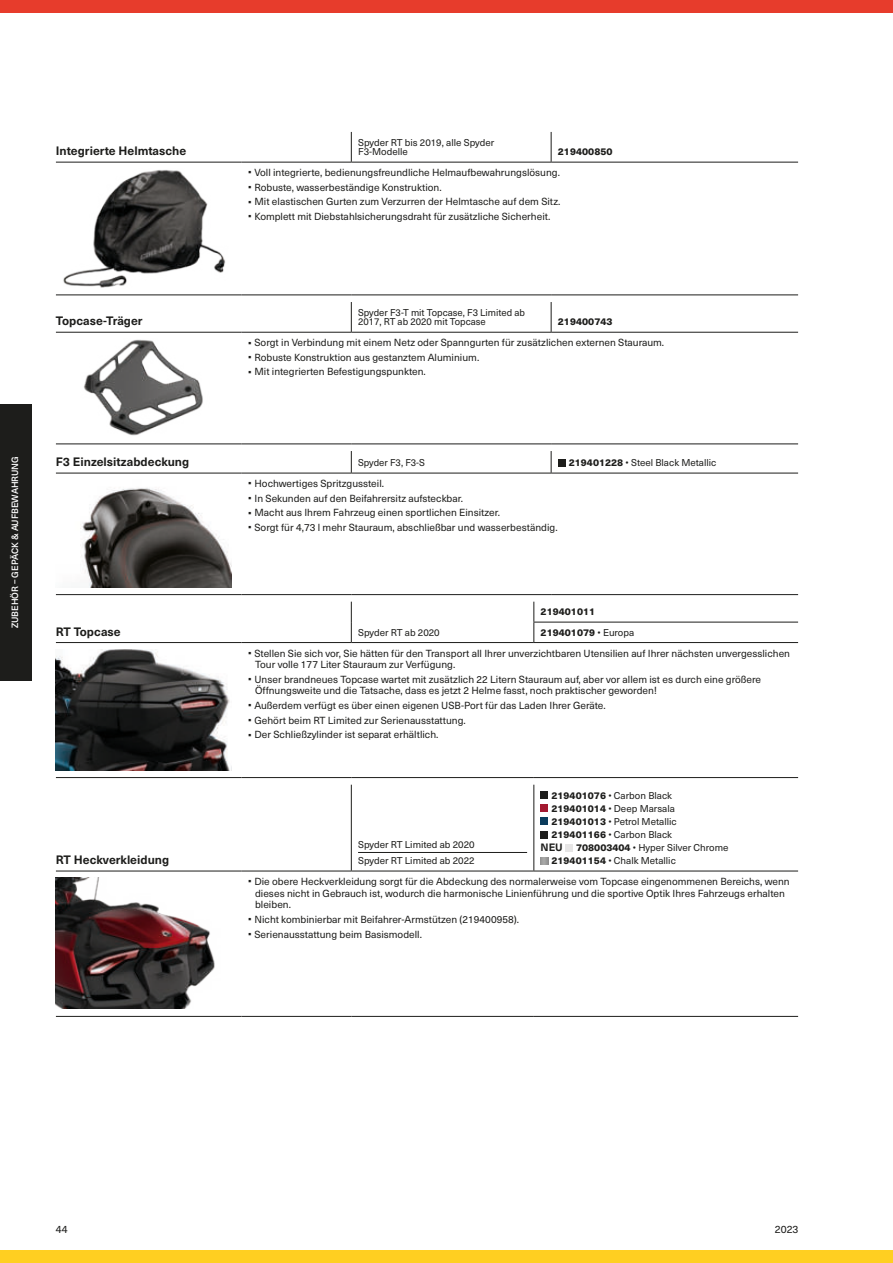
<style>
.page{position:relative;width:893px;height:1263px;background:#fff}
.page>*{position:absolute;margin:0;border:0;box-sizing:border-box;transform-origin:0 0}
.t1{font:700 12px "Neue Haas Unica W1 G";color:#1d1d1b}
.t2{font:10.5px "Neue Haas Unica W1 G";color:#1d1d1b}
.t3{font:700 10.5px "Neue Haas Unica W1 G";color:#1d1d1b}
.t4{font:10.2px/14.7px "Neue Haas Unica W1 G";color:#1d1d1b}
.t5{font:9.75px/13.2px "Neue Haas Unica W1 G";color:#1d1d1b}
.t6{font:800 9.75px/20.4px "Neue Haas Unica W1 G";color:#1d1d1b}
.t7{font:500 9px "Neue Haas Unica W1 G";color:#fff}
.s1{font-weight:800;font-size:12.75px}
.s2{font-weight:800}
.s3{font-weight:400}
</style>
<div class="page">
<div style="left:0;top:404px;width:32px;height:276px;background:#1d1d1b"></div>
<hr style="left:351px;top:132px;width:1px;height:30px;background:#1d1d1b">
<hr style="left:351px;top:162px;width:200px;height:1px;background:#1d1d1b">
<hr style="left:551px;top:162px;width:247px;height:1px;background:#1d1d1b">
<hr style="left:56px;top:162px;width:186px;height:1px;background:#1d1d1b">
<hr style="left:242px;top:162px;width:109px;height:1px;background:#1d1d1b">
<hr style="left:56px;top:294px;width:186px;height:1px;background:#1d1d1b">
<hr style="left:551px;top:132px;width:1px;height:30px;background:#1d1d1b">
<hr style="left:242px;top:294px;width:109px;height:1px;background:#1d1d1b">
<hr style="left:351px;top:294px;width:200px;height:1px;background:#1d1d1b">
<hr style="left:551px;top:294px;width:247px;height:1px;background:#1d1d1b">
<img style="left:63px;top:170px;width:163px;height:118px">
<hr style="left:351px;top:302px;width:1px;height:30px;background:#1d1d1b">
<hr style="left:351px;top:332px;width:200px;height:1px;background:#1d1d1b">
<hr style="left:551px;top:332px;width:247px;height:1px;background:#1d1d1b">
<hr style="left:56px;top:332px;width:186px;height:1px;background:#1d1d1b">
<hr style="left:242px;top:332px;width:109px;height:1px;background:#1d1d1b">
<hr style="left:56px;top:443px;width:186px;height:1px;background:#1d1d1b">
<hr style="left:551px;top:302px;width:1px;height:30px;background:#1d1d1b">
<hr style="left:242px;top:443px;width:109px;height:1px;background:#1d1d1b">
<hr style="left:351px;top:443px;width:200px;height:1px;background:#1d1d1b">
<hr style="left:551px;top:443px;width:247px;height:1px;background:#1d1d1b">
<img style="left:84px;top:339px;width:119px;height:97px">
<hr style="left:351px;top:785px;width:1px;height:86px;background:#1d1d1b">
<hr style="left:351px;top:871px;width:183px;height:1px;background:#1d1d1b">
<hr style="left:534px;top:871px;width:264px;height:1px;background:#1d1d1b">
<hr style="left:56px;top:871px;width:186px;height:1px;background:#1d1d1b">
<hr style="left:242px;top:871px;width:109px;height:1px;background:#1d1d1b">
<hr style="left:56px;top:1016px;width:186px;height:1px;background:#1d1d1b">
<hr style="left:533px;top:785px;width:1px;height:86px;background:#1d1d1b">
<hr style="left:242px;top:1016px;width:109px;height:1px;background:#1d1d1b">
<hr style="left:351px;top:1016px;width:183px;height:1px;background:#1d1d1b">
<hr style="left:534px;top:1016px;width:264px;height:1px;background:#1d1d1b">
<hr style="left:358px;top:852px;width:169px;height:1px;background:#1d1d1b">
<div style="left:541px;top:791px;width:7px;height:8px;background:#1d1d1b"></div>
<div style="left:541px;top:804px;width:7px;height:8px;background:#a31930"></div>
<div style="left:541px;top:818px;width:7px;height:7px;background:#0b3c5c"></div>
<div style="left:541px;top:831px;width:7px;height:7px;background:#1d1d1b"></div>
<div style="left:565px;top:844px;width:8px;height:7px;background:#e6e5e5"></div>
<div style="left:541px;top:857px;width:7px;height:8px;background:#a2a2a1"></div>
<img style="left:56px;top:878px;width:159px;height:130px">
<svg style="left:351px;top:602px;width:1px;height:40px"></svg>
<hr style="left:351px;top:642px;width:183px;height:1px;background:#1d1d1b">
<hr style="left:534px;top:642px;width:264px;height:1px;background:#1d1d1b">
<hr style="left:56px;top:642px;width:186px;height:1px;background:#1d1d1b">
<hr style="left:242px;top:642px;width:109px;height:1px;background:#1d1d1b">
<hr style="left:533px;top:622px;width:265px;height:1px;background:#1d1d1b">
<hr style="left:56px;top:777px;width:186px;height:1px;background:#1d1d1b">
<svg style="left:533px;top:602px;width:1px;height:40px"></svg>
<hr style="left:242px;top:777px;width:109px;height:1px;background:#1d1d1b">
<hr style="left:351px;top:777px;width:183px;height:1px;background:#1d1d1b">
<hr style="left:534px;top:777px;width:264px;height:1px;background:#1d1d1b">
<img style="left:56px;top:649px;width:174px;height:122px">
<svg style="left:351px;top:451px;width:1px;height:22px"></svg>
<hr style="left:351px;top:473px;width:200px;height:1px;background:#1d1d1b">
<hr style="left:551px;top:473px;width:247px;height:1px;background:#1d1d1b">
<hr style="left:56px;top:473px;width:186px;height:1px;background:#1d1d1b">
<hr style="left:242px;top:473px;width:109px;height:1px;background:#1d1d1b">
<hr style="left:56px;top:594px;width:186px;height:1px;background:#1d1d1b">
<svg style="left:551px;top:451px;width:1px;height:22px"></svg>
<hr style="left:242px;top:594px;width:109px;height:1px;background:#1d1d1b">
<hr style="left:351px;top:594px;width:200px;height:1px;background:#1d1d1b">
<hr style="left:551px;top:594px;width:247px;height:1px;background:#1d1d1b">
<div style="left:558px;top:459px;width:7px;height:8px;background:#1d1d1b"></div>
<img style="left:80px;top:488px;width:151px;height:100px">
<div style="left:0;top:1250px;width:893px;height:13px;background:#ffcf21"></div>
<div style="left:0;top:0;width:893px;height:13px;background:#e73c2c"></div>
<p class="t7" style="left:10px;top:628px;width:174px;rotate:-90deg">ZUBEHÖR – GEPÄCK &amp; AUFBEWAHRUNG</p>
<p class="t1" style="left:56px;top:145px;width:132px">Integrierte Helmtasche</p>
<p class="t5" style="left:358px;top:137px;width:138px;line-height:9.8px">Spyder RT bis 2019, alle Spyder<br>F3-Modelle</p>
<p class="t6" style="left:558px;top:142px;width:56px">219400850</p>
<p class="t4" style="left:248px;top:165px;width:314px"><span class="s1">·</span> Voll integrierte, bedienungsfreundliche Helmaufbewahrungslösung. <span class="s1">·</span> Robuste, wasserbeständige Konstruktion.<br><span class="s1">·</span> Mit elastischen Gurten zum Verzurren der Helmtasche auf dem Sitz. <span class="s1">·</span> Komplett mit Diebstahlsicherungsdraht für zusätzliche Sicherheit.</p>
<p class="t1" style="left:56px;top:315px;width:88px">Topcase-Träger</p>
<p class="t5" style="left:358px;top:307px;width:168px;line-height:9.8px">Spyder F3-T mit Topcase, F3 Limited ab<br>2017, RT ab 2020 mit Topcase</p>
<p class="t6" style="left:558px;top:312px;width:56px">219400743</p>
<p class="t4" style="left:248px;top:335px;width:417px"><span class="s1">·</span> Sorgt in Verbindung mit einem Netz oder Spanngurten für zusätzlichen externen Stauraum. <span class="s1">·</span> Robuste Konstruktion aus gestanztem Aluminium.<br><span class="s1">·</span> Mit integrierten Befestigungspunkten.</p>
<p class="t1" style="left:56px;top:456px;width:135px">F3 Einzelsitzabdeckung</p>
<p class="t5" style="left:358px;top:456px;width:69px">Spyder F3, F3-S</p>
<p class="t5" style="left:569px;top:456px;width:149px"><span class="s2">219401228</span> • Steel Black Metallic</p>
<p class="t4" style="left:248px;top:476px;width:311px"><span class="s1">·</span> Hochwertiges Spritzgussteil.<br><span class="s1">·</span> In Sekunden auf den Beifahrersitz aufsteckbar.<br><span class="s1">·</span> Macht aus Ihrem Fahrzeug einen sportlichen Einsitzer.<br><span class="s1">·</span> Sorgt für 4,73 l mehr Stauraum, abschließbar und wasserbeständig.</p>
<p class="t6" style="left:541px;top:602px;width:95px">219401011<br>219401079 <span class="s3">• Europa</span></p>
<p class="t4" style="left:255px;top:647px;width:536px;line-height:11.7px;text-indent:-7px"><span class="s1">·</span> Stellen Sie sich vor, Sie hätten für den Transport all Ihrer unverzichtbaren Utensilien auf Ihrer nächsten unvergesslichen<br>Tour volle 177 Liter Stauraum zur Verfügung.</p>
<p class="t4" style="left:255px;top:673px;width:508px;line-height:11.7px;text-indent:-7px"><span class="s1">·</span> Unser brandneues Topcase wartet mit zusätzlich 22 Litern Stauraum auf, aber vor allem ist es durch eine größere<br>Öffnungsweite und die Tatsache, dass es jetzt 2 Helme fasst, noch praktischer geworden!</p>
<p class="t4" style="left:248px;top:698px;width:359px"><span class="s1">·</span> Außerdem verfügt es über einen eigenen USB-Port für das Laden Ihrer Geräte. <span class="s1">·</span> Gehört beim RT Limited zur Serienausstattung.<br><span class="s1">·</span> Der Schließzylinder ist separat erhältlich.</p>
<p class="t1" style="left:56px;top:625px;width:66px">RT Topcase</p>
<p class="t5" style="left:358px;top:626px;width:83px">Spyder RT ab 2020</p>
<p class="t1" style="left:56px;top:854px;width:115px">RT Heckverkleidung</p>
<p class="t5" style="left:551px;top:789px;width:127px"><span class="s2">219401076</span> • Carbon Black<br><span class="s2">219401014</span> • Deep Marsala<br><span class="s2">219401013</span> • Petrol Metallic<br><span class="s2">219401166</span> • Carbon Black</p>
<p class="t3" style="left:541px;top:842px;width:24px">NEU</p>
<p class="t5" style="left:358px;top:836px;width:118px;line-height:16.5px">Spyder RT Limited ab 2020<br>Spyder RT Limited ab 2022</p>
<p class="t5" style="left:551px;top:841px;width:179px;text-indent:25px"><span class="s2">708003404</span> • Hyper Silver Chrome<br><span class="s2">219401154</span> • Chalk Metallic</p>
<p class="t4" style="left:255px;top:876px;width:536px;line-height:11.6px;text-indent:-7px"><span class="s1">·</span> Die obere Heckverkleidung sorgt für die Abdeckung des normalerweise vom Topcase eingenommenen Bereichs, wenn dieses nicht in Gebrauch ist, wodurch die harmonische Linienführung und die sportive Optik Ihres Fahrzeugs erhalten bleiben.</p>
<p class="t4" style="left:248px;top:912px;width:272px"><span class="s1">·</span> Nicht kombinierbar mit Beifahrer-Armstützen (219400958). <span class="s1">·</span> Serienausstattung beim Basismodell.</p>
<p class="t2" style="left:56px;top:1223px;width:13px">44</p>
<p class="t2" style="left:775px;top:1223px;width:25px">2023</p>
</div>
